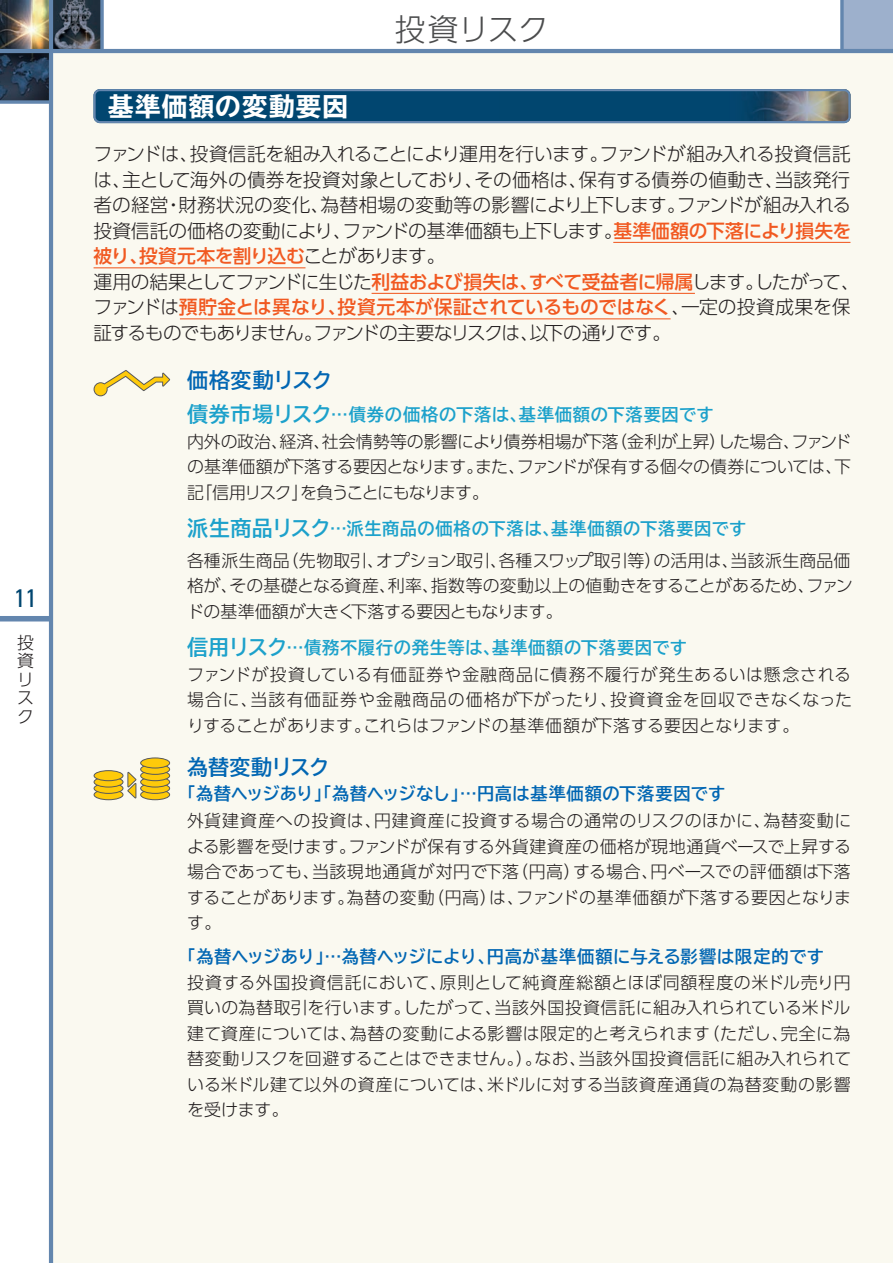
<style>
.page{position:relative;width:893px;height:1263px;background:#fff}
.page>*{position:absolute;margin:0;border:0;box-sizing:border-box;transform-origin:0 0}
.t1{font:300 30.75px "UD Shin Go Pro";letter-spacing:-.015em;color:#4b4c4d}
.t2{font:700 expanded 25.5px "TBUD Go Std";letter-spacing:.05em;color:#fff}
.t3{font:condensed 25.5px "Univers";color:#014670}
.t4{font:700 21px "TBUD Go Std";color:#0166b3}
.t5{font:700 21px "TBUD Go Std";letter-spacing:-.02em;color:#0166b3}
.t6{font:300 18.75px/25.5px "UD Shin Go Pro";letter-spacing:-.035em;color:#231f20}
.t7{font:700 17.25px "TBUD Go Std";letter-spacing:.035em;color:#1ca1cb}
.t8{font:700 17.25px "TBUD Go Std";letter-spacing:.02em;color:#0166b3}
.t9{font:300 16.95px/25.5px "UD Shin Go Pro";letter-spacing:-.01em;color:#231f20;text-align:justify}
.s1{font-weight:500;color:#f15921}
.s2{font-size:21px}
</style>
<div class="page">
<img style="left:0;top:0;width:49px;height:49px">
<img style="left:53px;top:0;width:47px;height:49px">
<img style="left:0;top:53px;width:49px;height:47px">
<div style="left:51px;top:51px;width:842px;height:1212px;background:#faf9f0"></div>
<div style="left:842px;top:0;width:51px;height:51px;background:#9db0cc"></div>
<svg style="left:840px;top:0;width:4px;height:49px"></svg>
<div style="left:0;top:616px;width:51px;height:5px;background:#6386ae"></div>
<hr style="left:49px;top:0;width:4px;height:1263px;background:#6386ae">
<hr style="left:0;top:49px;width:893px;height:4px;background:#6386ae">
<svg style="left:0;top:100px;width:49px;height:4px"></svg>
<svg style="left:100px;top:0;width:4px;height:49px"></svg>
<svg style="left:94px;top:89px;width:756px;height:34px;background:#195378"></svg>
<hr style="left:372px;top:293px;width:323px;height:1px;background:#f15921">
<hr style="left:180px;top:318px;width:491px;height:1px;background:#f15921">
<hr style="left:94px;top:267px;width:211px;height:1px;background:#f15921">
<hr style="left:613px;top:242px;width:237px;height:1px;background:#f15921">
<svg style="left:94px;top:370px;width:76px;height:26px"></svg>
<svg style="left:94px;top:757px;width:76px;height:43px"></svg>
<h2 class="t3" style="left:14px;top:582px;width:24px">11</h2>
<p class="t9" style="left:17px;top:632px;width:18px;line-height:18.6px;text-align:left">投資リスク</p>
<h2 class="t2" style="left:108px;top:92px;width:242px">基準価額の変動要因</h2>
<h1 class="t1" style="left:395px;top:4px;width:156px">投資リスク</h1>
<p class="t6" style="left:94px;top:141px;width:768px">ファンドは、投資信託を組み入れることにより運用を行います。ファンドが組み入れる投資信託は、主として海外の債券を投資対象としており、その価格は、保有する債券の値動き、当該発行者の経営・財務状況の変化、為替相場の変動等の影響により上下します。ファンドが組み入れる投資信託の価格の変動により、ファンドの基準価額も上下します。<span class="s1">基準価額の下落により損失を被り、投資元本を割り込む</span>ことがあります。<br>運用の結果としてファンドに生じた<span class="s1">利益および損失は、すべて受益者に帰属</span>します。したがって、ファンドは<span class="s1">預貯金とは異なり、投資元本が保証されているものではなく</span>、一定の投資成果を保証するものでもありません。ファンドの主要なリスクは、以下の通りです。</p>
<p class="t4" style="left:187px;top:363px;width:147px">価格変動リスク</p>
<p class="t7" style="left:187px;top:400px;width:528px"><span class="s2">債券市場リスク</span>…債券の価格の下落は、基準価額の下落要因です</p>
<p class="t9" style="left:187px;top:428px;width:666px">内外の政治、経済、社会情勢等の影響により債券相場が下落（金利が上昇）した場合、ファンドの基準価額が下落する要因となります。また、ファンドが保有する個々の債券については、下記「信用リスク」を負うことにもなります。</p>
<p class="t7" style="left:187px;top:514px;width:561px"><span class="s2">派生商品リスク</span>…派生商品の価格の下落は、基準価額の下落要因です</p>
<p class="t9" style="left:187px;top:547px;width:667px;text-align:left">各種派生商品（先物取引、オプション取引、各種スワップ取引等）の活用は、当該派生商品価格が、その基礎となる資産、利率、指数等の変動以上の値動きをすることがあるため、ファンドの基準価額が大きく下落する要因ともなります。</p>
<p class="t7" style="left:187px;top:633px;width:501px"><span class="s2">信用リスク</span>…債務不履行の発生等は、基準価額の下落要因です</p>
<p class="t9" style="left:187px;top:661px;width:666px">ファンドが投資している有価証券や金融商品に債務不履行が発生あるいは懸念される場合に、当該有価証券や金融商品の価格が下がったり、投資資金を回収できなくなったりすることがあります。これらはファンドの基準価額が下落する要因となります。</p>
<p class="t5" style="left:187px;top:750px;width:144px">為替変動リスク</p>
<p class="t8" style="left:178px;top:779px;width:548px">「為替ヘッジあり」「為替ヘッジなし」…円高は基準価額の下落要因です</p>
<p class="t9" style="left:187px;top:807px;width:666px">外貨建資産への投資は、円建資産に投資する場合の通常のリスクのほかに、為替変動による影響を受けます。ファンドが保有する外貨建資産の価格が現地通貨ベースで上昇する場合であっても、当該現地通貨が対円で下落（円高）する場合、円ベースでの評価額は下落することがあります。為替の変動（円高）は、ファンドの基準価額が下落する要因となります。</p>
<p class="t8" style="left:178px;top:943px;width:647px">「為替ヘッジあり」…為替ヘッジにより、円高が基準価額に与える影響は限定的です</p>
<p class="t9" style="left:187px;top:969px;width:666px">投資する外国投資信託において、原則として純資産総額とほぼ同額程度の米ドル売り円買いの為替取引を行います。したがって、当該外国投資信託に組み入れられている米ドル建て資産については、為替の変動による影響は限定的と考えられます（ただし、完全に為替変動リスクを回避することはできません。）。なお、当該外国投資信託に組み入れられている米ドル建て以外の資産については、米ドルに対する当該資産通貨の為替変動の影響を受けます。</p>
</div>
